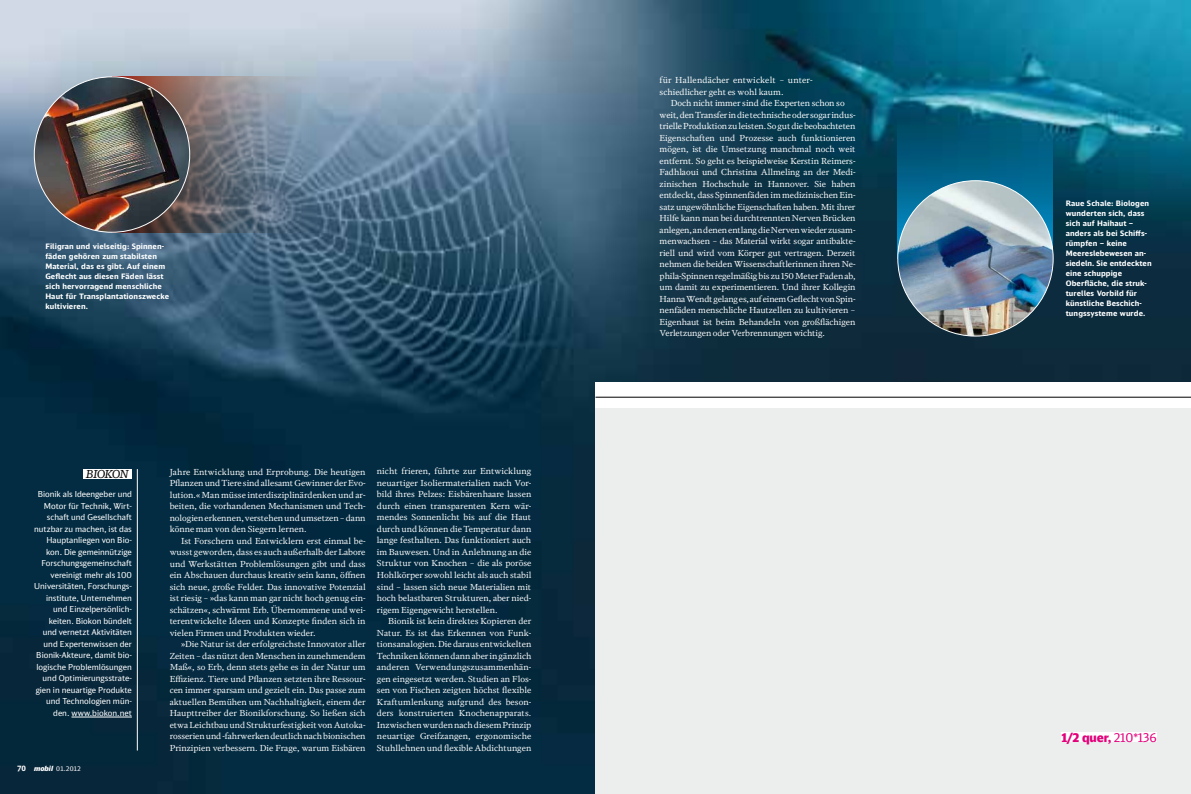
<style>
.page{position:relative;width:1191px;height:794px;background:#fff}
.page>*{position:absolute;margin:0;border:0;box-sizing:border-box;transform-origin:0 0}
.t1{font:900 12px "DB Head";color:#e2007a}
.t2{font:italic 11px "DB News";letter-spacing:.115em;color:#000}
.t3{font:8.3px/11.5px "DB Serif";letter-spacing:-.01em;color:#fff;text-align:justify}
.t4{font:8.2px/11.5px "DB Head";color:#fff;text-align:right}
.t5{font:700 7.5px/10px "DB Sans Alternate";letter-spacing:.01em;color:#fff}
.t6{font:6.5px "DB Sans";letter-spacing:-.01em;color:#fff}
.s1{font-weight:700;font-size:7.5px}
.s2{font-family:"DB Head";font-weight:900;font-style:italic;font-size:7px}
.s3{font-weight:400}
</style>
<div class="page">
<img style="left:0;top:0;width:1191px;height:794px">
<div style="left:83px;top:469px;width:49px;height:10px;background:#fff"></div>
<svg style="left:121px;top:77px;width:207px;height:155px;background:#737b87"></svg>
<img style="left:34px;top:77px;width:156px;height:155px;border-radius:78px">
<hr style="left:137px;top:469px;width:1px;height:281px;background:#fff">
<hr style="left:71px;top:716px;width:61px;height:1px;background:#fff">
<svg style="left:897px;top:118px;width:156px;height:131px;background:#036185"></svg>
<img style="left:897px;top:181px;width:156px;height:155px;border-radius:78px">
<div style="left:595px;top:382px;width:596px;height:412px;background:#fff"></div>
<div style="left:595px;top:408px;width:596px;height:386px;background:#eceded"></div>
<hr style="left:595px;top:397px;width:596px;height:1px;background:#000">
<div style="left:1061px;top:732px;width:96px;height:9px;background:#fff"></div>
<p class="t5" style="left:45px;top:241px;width:125px">Filigran und vielseitig: Spinnen&shy;fäden gehören zum stabilsten<br>Material, das es gibt. Auf einem<br>Geflecht aus diesen Fäden lässt sich hervorragend menschliche<br>Haut für Transplantationszwecke kultivieren.</p>
<h2 class="t2" style="left:86px;top:467px;width:42px">BIOKON</h2>
<p class="t4" style="left:34px;top:488px;width:99px">Bionik als Ideengeber und<br>Motor für Technik, Wirt&shy;schaft und Gesellschaft nutzbar zu machen, ist das<br>Hauptanliegen von Bio&shy;kon. Die gemeinnützige<br>Forschungsgemeinschaft vereinigt mehr als 100<br>Universitäten, Forschungs&shy;institute, Unternehmen und Einzelpersönlich&shy;keiten. Biokon bündelt und vernetzt Aktivitäten und Expertenwissen der<br>Bionik-Akteure, damit bio&shy;logische Problemlösungen und Optimierungsstrate&shy;gien in neuartige Produkte und Technologien mün&shy;den. www.biokon.net</p>
<p class="t6" style="left:17px;top:765px;width:66px"><span class="s1">70</span> <span class="s2">mobil</span> 01.2012</p>
<p class="t3" style="left:170px;top:466px;width:197px">Jahre Entwicklung und Erprobung. Die heutigen Pflanzen und Tiere sind allesamt Gewinner der Evo&shy;lution.« Man müsse interdisziplinärdenken und ar&shy;beiten, die vorhandenen Mechanismen und Tech&shy;nologien erkennen, verstehen und umsetzen – dann könne man von den Siegern lernen.</p>
<p class="t3" style="left:170px;top:535px;width:197px;text-indent:11px">Ist Forschern und Entwicklern erst einmal be&shy;wusst geworden, dass es auch außerhalb der Labore und Werkstätten Problemlösungen gibt und dass ein Abschauen durchaus kreativ sein kann, öffnen sich neue, große Felder. Das innovative Potenzial ist riesig – »das kann man gar nicht hoch genug ein&shy;schätzen«, schwärmt Erb. Übernommene und wei&shy;terentwickelte Ideen und Konzepte finden sich in vielen Firmen und Produkten wieder.</p>
<p class="t3" style="left:170px;top:638px;width:197px;text-indent:11px">»Die Natur ist der erfolgreichste Innovator aller Zeiten – das nützt den Menschen in zunehmendem Maß«, so Erb, denn stets gehe es in der Natur um Effizienz. Tiere und Pflanzen setzten ihre Ressour&shy;cen immer sparsam und gezielt ein. Das passe zum aktuellen Bemühen um Nachhaltigkeit, einem der Haupttreiber der Bionikforschung. So ließen sich etwa Leichtbau und Strukturfestigkeit von Autoka&shy;rosserien und -fahrwerken deutlich nach bionischen Prinzipien verbessern. Die Frage, warum Eisbären</p>
<p class="t3" style="left:377px;top:465px;width:156px">nicht frieren, führte zur Entwicklung neuartiger Isoliermaterialien nach Vor&shy;bild ihres Pelzes: Eisbärenhaare lassen durch einen transparenten Kern wär&shy;mendes Sonnenlicht bis auf die Haut durch und können die Temperatur dann lange festhalten. Das funktioniert auch im Bauwesen. Und in Anlehnung an die Struktur von Knochen – die als poröse Hohlkörper sowohl leicht als auch stabil sind – lassen sich neue Materialien mit hoch belastbaren Strukturen, aber nied&shy;rigem Eigengewicht herstellen.</p>
<p class="t3" style="left:377px;top:615px;width:156px;text-indent:11px">Bionik ist kein direktes Kopieren der Natur. Es ist das Erkennen von Funk&shy;tionsanalogien. Die daraus entwickelten Techniken können dann aber in gänzlich anderen Verwendungszusammenhän&shy;gen eingesetzt werden. Studien an Flos&shy;sen von Fischen zeigten höchst flexible Kraftumlenkung aufgrund des beson&shy;ders konstruierten Knochenapparats.<br>Inzwischen wurden nach diesem Prinzip neuartige Greifzangen, ergonomische Stuhllehnen und flexible Abdichtungen</p>
<p class="t3" style="left:659px;top:74px;width:155px">für Hallendächer entwickelt – unter&shy;schiedlicher geht es wohl kaum.</p>
<p class="t3" style="left:659px;top:97px;width:197px;text-align:left;text-indent:11px">Doch nicht immer sind die Experten schon so weit, den Transfer in die technische oder sogar indus&shy;trielle Produktion zu leisten. So gut die beobachteten Eigenschaften und Prozesse auch funktionieren mögen, ist die Umsetzung manchmal noch weit entfernt. So geht es beispielweise Kerstin Reimers-Fadhlaoui und Christina Allmeling an der Medi&shy;zinischen Hochschule in Hannover. Sie haben entdeckt, dass Spinnenfäden im medizinischen Ein&shy;satz ungewöhnliche Eigenschaften haben. Mit ihrer Hilfe kann man bei durchtrennten Nerven Brücken anlegen, an denen entlang die Nerven wieder zusam&shy;menwachsen – das Material wirkt sogar antibakte&shy;riell und wird vom Körper gut vertragen. Derzeit nehmen die beiden Wissenschaftlerinnen ihren Ne&shy;phila-Spinnen regelmäßig bis zu 150 Meter Faden ab, um damit zu experimentieren. Und ihrer Kollegin Hanna Wendt gelang es, auf einem Geflecht von Spin&shy;nenfäden menschliche Hautzellen zu kultivieren – Eigenhaut ist beim Behandeln von großflächigen Verletzungen oder Verbrennungen wichtig.</p>
<p class="t5" style="left:1065px;top:198px;width:87px">Raue Schale: Biologen wunderten sich, dass sich auf Haihaut – anders als bei Schiffs&shy;rümpfen – keine<br>Meereslebewesen an&shy;siedeln. Sie entdeckten eine schuppige<br>Oberfläche, die struk&shy;turelles Vorbild für künstliche Beschich&shy;tungssysteme wurde.</p>
<h1 class="t1" style="left:1061px;top:729px;width:97px">1/2 quer, <span class="s3">210*136</span></h1>
</div>
